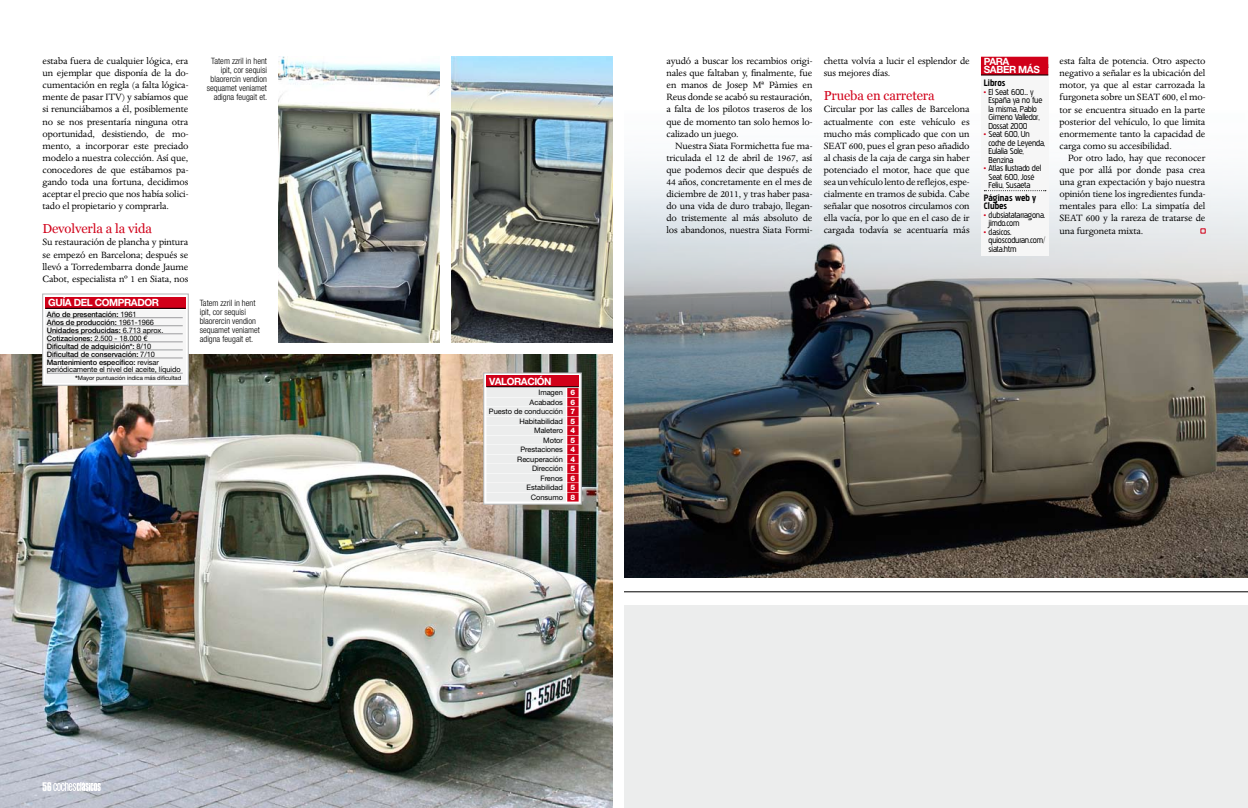
<style>
.page{position:relative;width:1248px;height:808px;background:#fff}
.page>*{position:absolute;margin:0;border:0;box-sizing:border-box;transform-origin:0 0}
.t1{font:13px "Georgia";letter-spacing:-.01em;color:#d10019}
.t2{font:12.2px "Helvetica LT Std Extra Comp";color:#fff}
.t3{font:11.5px/8.5px "Pakenham Rg";letter-spacing:-.02em;color:#000}
.t4{font:700 11.5px/8.5px "Pakenham Rg";color:#000}
.t5{font:10.5px/12.1px "Dante MT Std";letter-spacing:-.01em;color:#000;text-align:justify}
.t6{font:700 10px/8px "Helvetica Neue LT Std";letter-spacing:-.04em;color:#fff}
.t7{font:300 condensed 8.7px/9px "Helvetica Neue LT Std";color:#000;text-align:right}
.t8{font:500 7.5px/8px "Helvetica Neue LT Std";letter-spacing:-.01em;color:#000}
.t9{font:7.5px/9.5px "Helvetica Neue LT Std";letter-spacing:-.01em;color:#000;text-align:right}
.t10{font:800 7.5px/9.5px "Helvetica Neue LT Std";color:#fff;text-align:justify}
.t11{font:6px "Helvetica Neue LT Std";letter-spacing:-.01em;color:#000}
.s1{font-weight:400}
.s2{font-weight:500;font-size:7.5px}
.s3{font-size:7px;color:#d10019}
</style>
<div class="page">
<img style="left:0;top:354px;width:612px;height:454px">
<img style="left:624px;top:56px;width:623px;height:522px">
<div style="left:624px;top:606px;width:623px;height:202px;background:#eceded"></div>
<hr style="left:624px;top:591px;width:623px;height:1px;background:#000">
<div style="left:980px;top:58px;width:68px;height:198px;background:#f6f6f6"></div>
<div style="left:980px;top:57px;width:68px;height:11px;background:#d10019"></div>
<div style="left:980px;top:64px;width:68px;height:11px;background:#d10019"></div>
<hr style="left:980px;top:75px;width:68px;height:1px;background:#000">
<svg style="left:984px;top:190px;width:61px;height:1px"></svg>
<svg style="left:483px;top:373px;width:98px;height:131px"></svg>
<div style="left:486px;top:388px;width:80px;height:9px;background:#eceded"></div>
<div style="left:486px;top:397px;width:80px;height:9px;background:#eceded"></div>
<div style="left:486px;top:407px;width:80px;height:9px;background:#eceded"></div>
<div style="left:486px;top:416px;width:80px;height:9px;background:#eceded"></div>
<div style="left:486px;top:426px;width:80px;height:9px;background:#eceded"></div>
<div style="left:486px;top:435px;width:80px;height:9px;background:#eceded"></div>
<div style="left:486px;top:445px;width:80px;height:9px;background:#eceded"></div>
<div style="left:486px;top:454px;width:80px;height:9px;background:#eceded"></div>
<div style="left:486px;top:464px;width:80px;height:9px;background:#eceded"></div>
<div style="left:486px;top:473px;width:80px;height:9px;background:#eceded"></div>
<div style="left:486px;top:483px;width:80px;height:9px;background:#eceded"></div>
<div style="left:486px;top:492px;width:80px;height:9px;background:#eceded"></div>
<div style="left:567px;top:388px;width:11px;height:9px;background:#d10019"></div>
<div style="left:567px;top:397px;width:11px;height:9px;background:#d10019"></div>
<div style="left:567px;top:407px;width:11px;height:9px;background:#d10019"></div>
<div style="left:567px;top:416px;width:11px;height:9px;background:#d10019"></div>
<div style="left:567px;top:426px;width:11px;height:9px;background:#d10019"></div>
<div style="left:567px;top:435px;width:11px;height:9px;background:#d10019"></div>
<div style="left:567px;top:445px;width:11px;height:9px;background:#d10019"></div>
<div style="left:567px;top:454px;width:11px;height:9px;background:#d10019"></div>
<div style="left:567px;top:464px;width:11px;height:9px;background:#d10019"></div>
<div style="left:567px;top:473px;width:11px;height:9px;background:#d10019"></div>
<div style="left:567px;top:483px;width:11px;height:9px;background:#d10019"></div>
<div style="left:567px;top:492px;width:11px;height:9px;background:#d10019"></div>
<div style="left:486px;top:376px;width:92px;height:11px;background:#d10019"></div>
<hr style="left:486px;top:386px;width:92px;height:1px;background:#000">
<div style="left:43px;top:294px;width:145px;height:91px;background:#fff;border:1px solid #b1b3b4"></div>
<div style="left:45px;top:310px;width:140px;height:73px;background:#f6f6f6"></div>
<hr style="left:48px;top:317px;width:135px;height:1px;background:#9c9d9f">
<hr style="left:48px;top:326px;width:135px;height:1px;background:#9c9d9f">
<hr style="left:48px;top:334px;width:135px;height:1px;background:#9c9d9f">
<hr style="left:48px;top:342px;width:135px;height:1px;background:#9c9d9f">
<hr style="left:48px;top:350px;width:135px;height:1px;background:#9c9d9f">
<hr style="left:48px;top:358px;width:135px;height:1px;background:#9c9d9f">
<hr style="left:48px;top:373px;width:135px;height:1px;background:#9c9d9f">
<div style="left:45px;top:297px;width:140px;height:11px;background:#d10019"></div>
<hr style="left:45px;top:308px;width:140px;height:1px;background:#000">
<svg style="left:53px;top:782px;width:48px;height:9px"></svg>
<img style="left:278px;top:57px;width:162px;height:285px">
<img style="left:451px;top:57px;width:161px;height:285px">
<svg style="left:1200px;top:229px;width:5px;height:4px"></svg>
<p class="t5" style="left:43px;top:55px;width:147px">estaba fuera de cualquier lógica, era un ejemplar que disponía de la do&shy;cumentación en regla (a falta lógica&shy;mente de pasar ITV) y sabíamos que si renunciábamos a él, posiblemente no se nos presentaría ninguna otra oportunidad, desistiendo, de mo&shy;mento, a incorporar este preciado modelo a nuestra colección. Así que, conocedores de que estábamos pa&shy;gando toda una fortuna, decidimos aceptar el precio que nos había solici&shy;tado el propietario y comprarla.</p>
<p class="t1" style="left:43px;top:221px;width:111px">Devolverla a la vida</p>
<p class="t5" style="left:43px;top:236px;width:147px">Su restauración de plancha y pintura se empezó en Barcelona; después se llevó a Torredembarra donde Jaume Cabot, especialista nº 1 en Siata, nos</p>
<p class="t6" style="left:48px;top:299px;width:112px">GUÍA DEL COMPRADOR</p>
<p class="t8" style="left:47px;top:310px;width:118px">Año de presentación: <span class="s1">1961<br></span>Años de producción: <span class="s1">1961-1966<br></span>Unidades producidas: <span class="s1">6.713 aprox.<br></span>Cotizaciones: <span class="s1">2.500 - 18.000 €<br></span>Dificultad de adquisición*: <span class="s1">8/10<br></span>Dificultad de conservación: <span class="s1">7/10<br></span>Mantenimiento específico: <span class="s1">revisar</span></p>
<p class="t9" style="left:47px;top:365px;width:135px">periódicamente el nivel del aceite, líquido</p>
<p class="t11" style="left:75px;top:375px;width:108px"><span class="s2">*</span>Mayor puntuación indica más dificultad</p>
<p class="t7" style="left:207px;top:56px;width:62px">Tatem zzril in hent ipit, cor sequisi blaorercin vendion sequamet veniamet adigna feugait et.</p>
<p class="t7" style="left:200px;top:298px;width:62px;text-align:left">Tatem zzril in hent ipit, cor sequisi blaorercin vendion sequamet veniamet adigna feugait et.</p>
<p class="t2" style="left:43px;top:779px;width:11px">56</p>
<p class="t6" style="left:489px;top:377px;width:64px">VALORACIÓN</p>
<p class="t9" style="left:489px;top:388px;width:76px">Imagen<br>Acabados<br>Puesto de conducción<br>Habitabilidad<br>Maletero<br>Motor<br>Prestaciones<br>Recuperación<br>Dirección<br>Frenos<br>Estabilidad<br>Consumo</p>
<p class="t10" style="left:570px;top:388px;width:6px">6<br>6<br>7<br>5<br>4<br>5<br>4<br>4<br>5<br>6<br>5<br>8</p>
<p class="t5" style="left:666px;top:55px;width:147px">ayudó a buscar los recambios origi&shy;nales que faltaban y, finalmente, fue en manos de Josep Mª Pàmies en Reus donde se acabó su restauración, a falta de los pilotos traseros de los que de momento tan solo hemos lo&shy;calizado un juego.</p>
<p class="t5" style="left:666px;top:140px;width:147px;text-indent:9px">Nuestra Siata Formichetta fue ma&shy;triculada el 12 de abril de 1967, así que podemos decir que después de 44 años, concretamente en el mes de diciembre de 2011, y tras haber pasa&shy;do una vida de duro trabajo, llegan&shy;do tristemente al más absoluto de los abandonos, nuestra Siata Formi-</p>
<p class="t5" style="left:823px;top:55px;width:147px">chetta volvía a lucir el esplendor de sus mejores días.</p>
<p class="t1" style="left:823px;top:88px;width:112px">Prueba en carretera</p>
<p class="t5" style="left:823px;top:103px;width:147px">Circular por las calles de Barcelona actualmente con este vehículo es mucho más complicado que con un SEAT 600, pues el gran peso añadido al chasis de la caja de carga sin haber potenciado el motor, hace que que sea un vehículo lento de reflejos, espe&shy;cialmente en tramos de subida. Cabe señalar que nosotros circulamos con ella vacía, por lo que en el caso de ir cargada todavía se acentuaría más</p>
<p class="t6" style="left:983px;top:58px;width:58px">PARA<br>SABER mÁS</p>
<p class="t4" style="left:983px;top:79px;width:23px">Libros</p>
<p class="t3" style="left:988px;top:88px;width:55px;text-indent:-5px"><span class="s3">•</span> El Seat 600... y<br>España ya no fue la misma, Pablo<br>Gimeno Valledor,<br>Dossat 2000</p>
<p class="t3" style="left:988px;top:130px;width:58px;text-indent:-5px"><span class="s3">•</span> Seat 600, Un coche de Leyenda,<br>Eulalia Sole,<br>Benzina</p>
<p class="t3" style="left:983px;top:164px;width:59px;text-align:center"><span class="s3">•</span> Atlas Ilustrado del<br>Seat 600, José<br>Feliu, Susaeta</p>
<p class="t4" style="left:983px;top:194px;width:54px">Páginas web y<br>Clubes</p>
<p class="t3" style="left:988px;top:211px;width:58px;text-indent:-5px"><span class="s3">•</span> clubsiatatarragona. jimdo.com</p>
<p class="t3" style="left:988px;top:228px;width:58px;text-indent:-5px"><span class="s3">•</span> clasicos. quioscoduran.com/ siata.htm</p>
<p class="t5" style="left:1059px;top:55px;width:147px">esta falta de potencia. Otro aspecto negativo a señalar es la ubicación del motor, ya que al estar carrozada la furgoneta sobre un SEAT 600, el mo&shy;tor se encuentra situado en la parte posterior del vehículo, lo que limita enormemente tanto la capacidad de carga como su accesibilidad.</p>
<p class="t5" style="left:1059px;top:152px;width:147px;text-indent:9px">Por otro lado, hay que reconocer que por allá por donde pasa crea una gran expectación y bajo nuestra opinión tiene los ingredientes funda&shy;mentales para ello: La simpatía del SEAT 600 y la rareza de tratarse de una furgoneta mixta.</p>
</div>
